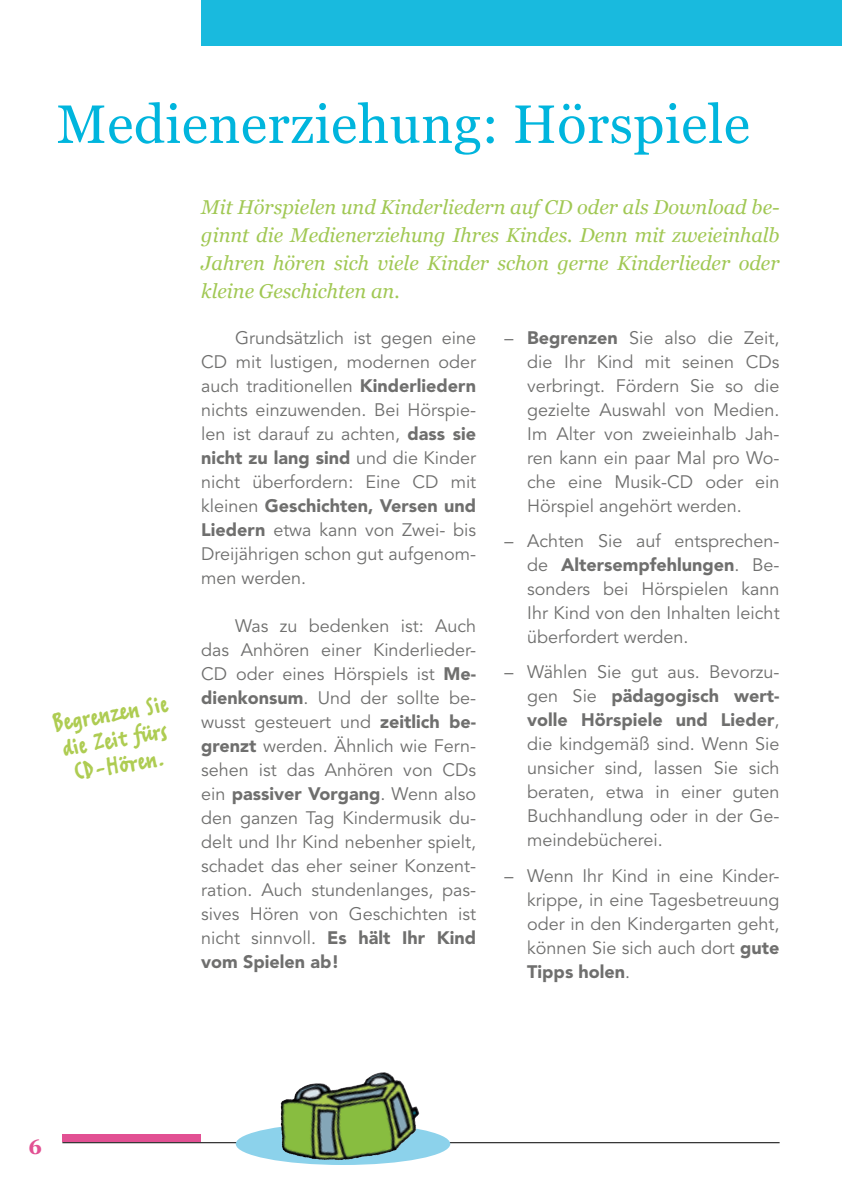
<style>
.page{position:relative;width:842px;height:1191px;background:#fff}
.page>*{position:absolute;margin:0;border:0;box-sizing:border-box;transform-origin:0 0}
.t1{font:54px "Georgia";letter-spacing:.01em;color:#00b5dd}
.t2{font:28px/26px "Erikrighthand OT";color:#aecc52}
.t3{font:700 21px "Georgia";color:#e25093}
.t4{font:italic 20px/28px "Georgia";color:#a1c854;text-align:justify}
.t5{font:18px/24px "Avenir LT Std";color:#6f6f6e;text-align:justify}
.s1{font-weight:900}
</style>
<div class="page">
<div style="left:201px;top:0;width:641px;height:45px;background:#19bade"></div>
<div style="left:62px;top:1134px;width:139px;height:8px;background:#e25093"></div>
<hr style="left:62px;top:1142px;width:718px;height:1px;background:#000">
<svg style="left:236px;top:1123px;width:214px;height:42px;background:#7caf8d"></svg>
<img style="left:281px;top:1072px;width:102px;height:50px">
<h1 class="t1" style="left:57px;top:85px;width:695px">Medienerziehung: Hörspiele</h1>
<h2 class="t2" style="left:51px;top:711px;width:118px;rotate:-10deg">Begrenzen Sie die Zeit fürs<br>CD-Hören.</h2>
<p class="t4" style="left:201px;top:192px;width:580px">Mit Hörspielen und Kinderliedern auf CD oder als Download be&shy;ginnt die Medienerziehung Ihres Kindes. Denn mit zweieinhalb Jahren hören sich viele Kinder schon gerne Kinderlieder oder kleine Geschichten an.</p>
<p class="t5" style="left:201px;top:326px;width:277px;text-indent:34px">Grundsätzlich ist gegen eine CD mit lustigen, modernen oder auch traditionellen <span class="s1">Kinderliedern </span>nichts einzuwenden. Bei Hörspie&shy;len ist darauf zu achten, <span class="s1">dass sie nicht zu lang sind</span> und die Kinder nicht überfordern: Eine CD mit kleinen <span class="s1">Geschichten, Versen und Liedern</span> etwa kann von Zwei- bis Dreijährigen schon gut aufgenom&shy;men werden.</p>
<p class="t5" style="left:201px;top:614px;width:276px;text-indent:34px">Was zu bedenken ist: Auch das Anhören einer Kinderlieder-CD oder eines Hörspiels ist <span class="s1">Me&shy;dienkonsum</span>. Und der sollte be&shy;wusst gesteuert und <span class="s1">zeitlich be&shy;grenzt</span> werden. Ähnlich wie Fern&shy;sehen ist das Anhören von CDs ein <span class="s1">passiver Vorgang</span>. Wenn also den ganzen Tag Kindermusik du&shy;delt und Ihr Kind nebenher spielt, schadet das eher seiner Konzent&shy;ration. Auch stundenlanges, pas&shy;sives Hören von Geschichten ist nicht sinnvoll. <span class="s1">Es hält Ihr Kind vom Spielen ab!</span></p>
<p class="t5" style="left:527px;top:326px;width:254px;text-indent:-23px">– <span class="s1">Begrenzen</span> Sie also die Zeit, die Ihr Kind mit seinen CDs verbringt. Fördern Sie so die gezielte Auswahl von Medien.<br>Im Alter von zweieinhalb Jah&shy;ren kann ein paar Mal pro Wo&shy;che eine Musik-CD oder ein Hörspiel angehört werden.</p>
<p class="t5" style="left:527px;top:529px;width:254px;text-indent:-23px">– Achten Sie auf entsprechen&shy;de <span class="s1">Altersempfehlungen</span>. Be&shy;sonders bei Hörspielen kann Ihr Kind von den Inhalten leicht überfordert werden.</p>
<p class="t5" style="left:527px;top:660px;width:254px;text-indent:-23px">– Wählen Sie gut aus. Bevorzu&shy;gen Sie <span class="s1">pädagogisch wert&shy;volle Hörspiele und Lieder</span>, die kindgemäß sind. Wenn Sie unsicher sind, lassen Sie sich beraten, etwa in einer guten Buchhandlung oder in der Ge&shy;meindebücherei.</p>
<p class="t5" style="left:527px;top:864px;width:254px;text-indent:-23px">– Wenn Ihr Kind in eine Kinder&shy;krippe, in eine Tagesbetreuung oder in den Kindergarten geht, können Sie sich auch dort <span class="s1">gute Tipps holen</span>.</p>
<p class="t3" style="left:28px;top:1130px;width:15px">6</p>
</div>
